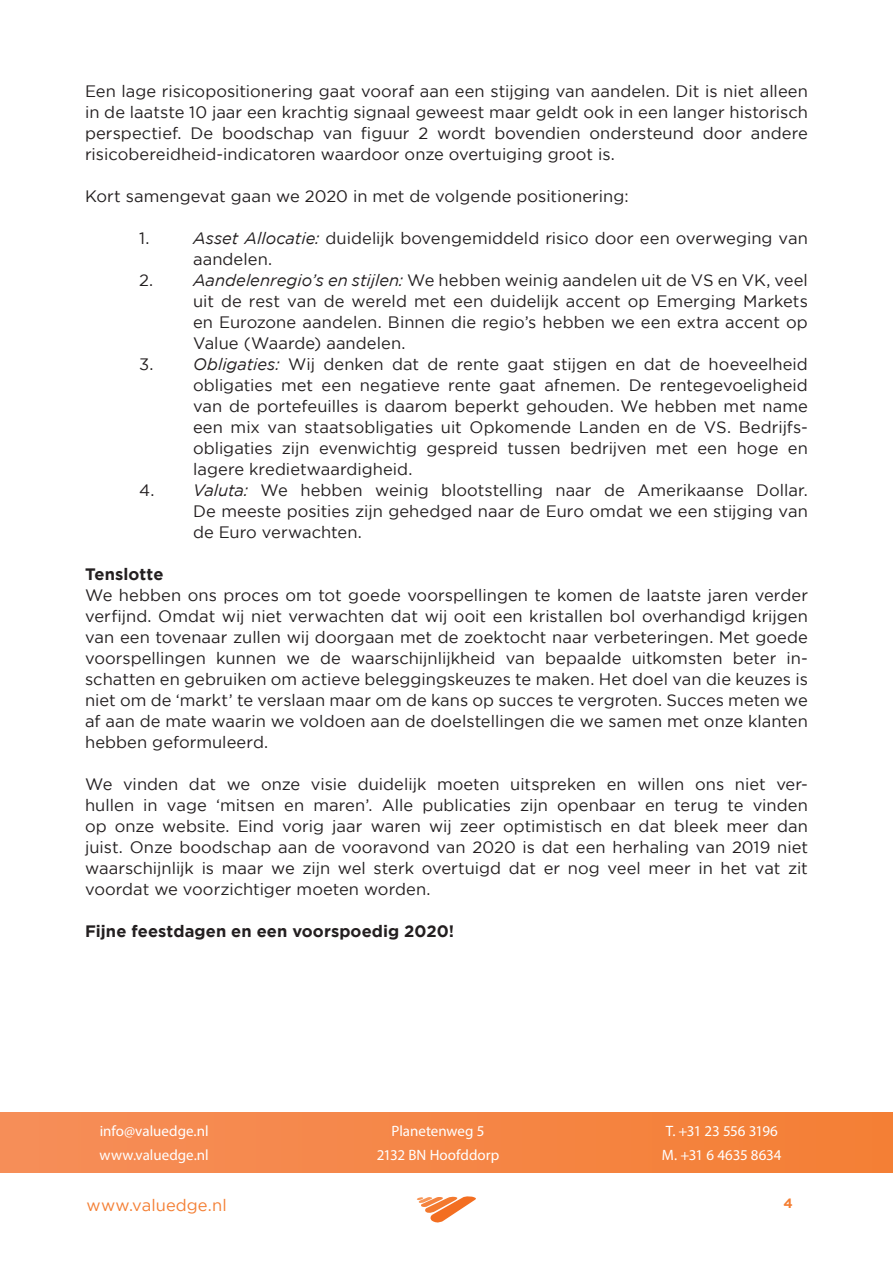
<style>
.page{position:relative;width:893px;height:1263px;background:#fff}
.page>*{position:absolute;margin:0;border:0;box-sizing:border-box;transform-origin:0 0}
.t1{font:16.5px/21px "Gotham";letter-spacing:.005em;color:#231f20;text-align:justify}
.t2{font:700 16.5px "Gotham";letter-spacing:.005em;color:#231f20}
.t3{font:16.5px "Gotham";letter-spacing:.005em;color:#f47f34}
.t4{font:15px/24px "Myriad Pro";color:#fff}
.t5{font:700 13.5px "Gotham";color:#f47f34}
.s1{font-style:italic}
</style>
<div class="page">
<div style="left:0;top:1113px;width:893px;height:59px;background:linear-gradient(to right,#f68e59,#f47f34)"></div>
<svg style="left:416px;top:1196px;width:60px;height:27px"></svg>
<p class="t1" style="left:85px;top:80px;width:724px">Een lage risicopositionering gaat vooraf aan een stijging van aandelen. Dit is niet alleen in de laatste 10 jaar een krachtig signaal geweest maar geldt ook in een langer historisch perspectief. De boodschap van figuur 2 wordt bovendien ondersteund door andere risicobereidheid-indicatoren waardoor onze overtuiging groot is.</p>
<p class="t1" style="left:85px;top:186px;width:545px">Kort samengevat gaan we 2020 in met de volgende positionering:</p>
<p class="t1" style="left:139px;top:227px;width:12px">1.</p>
<p class="t1" style="left:193px;top:227px;width:616px"><span class="s1">Asset Allocatie:</span> duidelijk bovengemiddeld risico door een overweging van aandelen.</p>
<p class="t1" style="left:139px;top:270px;width:16px">2.</p>
<p class="t1" style="left:193px;top:270px;width:616px"><span class="s1">Aandelenregio’s en stijlen:</span> We hebben weinig aandelen uit de VS en VK, veel uit de rest van de wereld met een duidelijk accent op Emerging Markets en Eurozone aandelen. Binnen die regio’s hebben we een extra accent op Value (Waarde) aandelen.</p>
<p class="t1" style="left:193px;top:354px;width:616px;text-indent:-54px">3. <span class="s1">Obligaties:</span> Wij denken dat de rente gaat stijgen en dat de hoeveelheid obligaties met een negatieve rente gaat afnemen. De rentegevoeligheid van de portefeuilles is daarom beperkt gehouden. We hebben met name een mix van staatsobligaties uit Opkomende Landen en de VS. Bedrijfs&shy;obligaties zijn evenwichtig gespreid tussen bedrijven met een hoge en lagere kredietwaardigheid.</p>
<p class="t1" style="left:193px;top:480px;width:616px;text-indent:-54px">4. <span class="s1">Valuta:</span> We hebben weinig blootstelling naar de Amerikaanse Dollar.<br>De meeste posities zijn gehedged naar de Euro omdat we een stijging van de Euro verwachten.</p>
<p class="t2" style="left:85px;top:565px;width:80px">Tenslotte</p>
<p class="t1" style="left:85px;top:585px;width:724px">We hebben ons proces om tot goede voorspellingen te komen de laatste jaren verder verfijnd. Omdat wij niet verwachten dat wij ooit een kristallen bol overhandigd krijgen van een tovenaar zullen wij doorgaan met de zoektocht naar verbeteringen. Met goede voorspellingen kunnen we de waarschijnlijkheid van bepaalde uitkomsten beter in&shy;schatten en gebruiken om actieve beleggingskeuzes te maken. Het doel van die keuzes is niet om de ‘markt’ te verslaan maar om de kans op succes te vergroten. Succes meten we af aan de mate waarin we voldoen aan de doelstellingen die we samen met onze klanten hebben geformuleerd.</p>
<p class="t1" style="left:85px;top:774px;width:724px">We vinden dat we onze visie duidelijk moeten uitspreken en willen ons niet ver&shy;hullen in vage ‘mitsen en maren’. Alle publicaties zijn openbaar en terug te vinden op onze website. Eind vorig jaar waren wij zeer optimistisch en dat bleek meer dan juist. Onze boodschap aan de vooravond van 2020 is dat een herhaling van 2019 niet waarschijnlijk is maar we zijn wel sterk overtuigd dat er nog veel meer in het vat zit voordat we voorzichtiger moeten worden.</p>
<p class="t2" style="left:85px;top:922px;width:371px">Fijne feestdagen en een voorspoedig 2020!</p>
<p class="t4" style="left:100px;top:1119px;width:111px">info@valuedge.nl www.valuedge.nl</p>
<p class="t4" style="left:377px;top:1119px;width:124px;text-align:center">Planetenweg 5<br>2132 BN Hoofddorp</p>
<p class="t4" style="left:662px;top:1119px;width:121px">T. +31 23 556 3196<br>M. +31 6 4635 8634</p>
<p class="t3" style="left:87px;top:1196px;width:142px">www.valuedge.nl</p>
<p class="t5" style="left:784px;top:1195px;width:11px">4</p>
</div>
